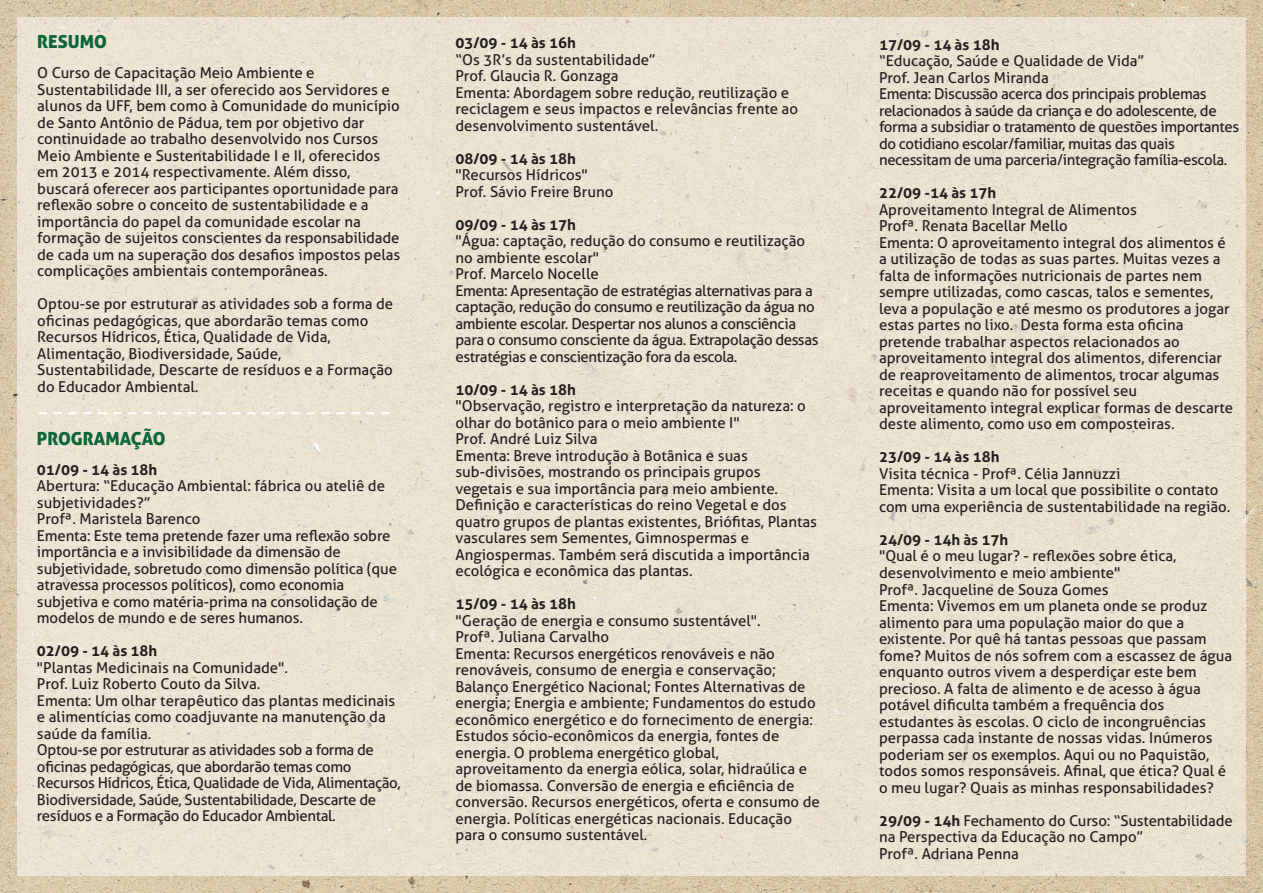
<style>
.page{position:relative;width:1263px;height:893px;background:#fff}
.page>*{position:absolute;margin:0;border:0;box-sizing:border-box;transform-origin:0 0}
.t1{font:18px "Aller Display";color:#0c6638}
.t2{font:15px/16.5px "Aller";color:#231f20}
.t3{font:15px/16.5px "Aller";letter-spacing:-.025em;color:#231f20}
.t4{font:700 15px "Aller";color:#231f20}
.s1{font-weight:700}
</style>
<div class="page">
<img style="left:0;top:0;width:1263px;height:893px">
<div style="left:17px;top:17px;width:1229px;height:859px;background:#ebe2d2"></div>
<svg style="left:39px;top:412px;width:355px;height:2px"></svg>
<p class="t1" style="left:37px;top:30px;width:71px">RESUMO</p>
<p class="t2" style="left:37px;top:65px;width:365px">O Curso de Capacitação Meio Ambiente e Sustentabilidade III, a ser oferecido aos Servidores e alunos da UFF, bem como à Comunidade do município de Santo Antônio de Pádua, tem por objetivo dar continuidade ao trabalho desenvolvido nos Cursos Meio Ambiente e Sustentabilidade I e II, oferecidos em 2013 e 2014 respectivamente. Além disso, buscará oferecer aos participantes oportunidade para reflexão sobre o conceito de sustentabilidade e a importância do papel da comunidade escolar na formação de sujeitos conscientes da responsabilidade de cada um na superação dos desafios impostos pelas complicações ambientais contemporâneas.</p>
<p class="t2" style="left:37px;top:296px;width:358px">Optou-se por estruturar as atividades sob a forma de oficinas pedagógicas, que abordarão temas como Recursos Hídricos, Ética, Qualidade de Vida, Alimentação, Biodiversidade, Saúde, Sustentabilidade, Descarte de resíduos e a Formação do Educador Ambiental.</p>
<p class="t1" style="left:37px;top:427px;width:130px">PROGRAMAÇÃO</p>
<p class="t4" style="left:37px;top:460px;width:122px">01/09 - 14 às 18h</p>
<p class="t2" style="left:37px;top:478px;width:361px">Abertura: “Educação Ambiental: fábrica ou ateliê de subjetividades?”<br>Profª. Maristela Barenco<br>Ementa: Este tema pretende fazer uma reflexão sobre importância e a invisibilidade da dimensão de subjetividade, sobretudo como dimensão política (que atravessa processos políticos), como economia subjetiva e como matéria-prima na consolidação de modelos de mundo e de seres humanos.</p>
<p class="t4" style="left:37px;top:642px;width:122px">02/09 - 14 às 18h</p>
<p class="t3" style="left:37px;top:659px;width:365px">"Plantas Medicinais na Comunidade".<br>Prof. Luiz Roberto Couto da Silva.<br>Ementa: Um olhar terapêutico das plantas medicinais e alimentícias como coadjuvante na manutenção da saúde da família.<br>Optou-se por estruturar as atividades sob a forma de oficinas pedagógicas, que abordarão temas como Recursos Hídricos, Ética, Qualidade de Vida, Alimentação, Biodiversidade, Saúde, Sustentabilidade, Descarte de resíduos e a Formação do Educador Ambiental.</p>
<p class="t4" style="left:455px;top:34px;width:122px">03/09 - 14 às 16h</p>
<p class="t2" style="left:455px;top:51px;width:344px">“Os 3R’s da sustentabilidade”<br>Prof. Glaucia R. Gonzaga<br>Ementa: Abordagem sobre redução, reutilização e reciclagem e seus impactos e relevâncias frente ao desenvolvimento sustentável.</p>
<p class="t4" style="left:455px;top:149px;width:122px">08/09 - 14 às 18h</p>
<p class="t2" style="left:455px;top:167px;width:159px">"Recursos Hídricos"<br>Prof. Sávio Freire Bruno</p>
<p class="t4" style="left:455px;top:215px;width:122px">09/09 - 14 às 17h</p>
<p class="t3" style="left:455px;top:233px;width:365px">"Água: captação, redução do consumo e reutilização no ambiente escolar"<br>Prof. Marcelo Nocelle<br>Ementa: Apresentação de estratégias alternativas para a captação, redução do consumo e reutilização da água no ambiente escolar. Despertar nos alunos a consciência para o consumo consciente da água. Extrapolação dessas estratégias e conscientização fora da escola.</p>
<p class="t4" style="left:455px;top:380px;width:122px">10/09 - 14 às 18h</p>
<p class="t2" style="left:455px;top:398px;width:363px">"Observação, registro e interpretação da natureza: o olhar do botânico para o meio ambiente I"<br>Prof. André Luiz Silva<br>Ementa: Breve introdução à Botânica e suas sub-divisões, mostrando os principais grupos vegetais e sua importância para meio ambiente.<br>Definição e características do reino Vegetal e dos quatro grupos de plantas existentes, Briófitas, Plantas vasculares sem Sementes, Gimnospermas e Angiospermas. Também será discutida a importância ecológica e econômica das plantas.</p>
<p class="t4" style="left:455px;top:595px;width:122px">15/09 - 14 às 18h</p>
<p class="t2" style="left:455px;top:612px;width:366px">"Geração de energia e consumo sustentável".<br>Profª. Juliana Carvalho<br>Ementa: Recursos energéticos renováveis e não renováveis, consumo de energia e conservação; Balanço Energético Nacional; Fontes Alternativas de energia; Energia e ambiente; Fundamentos do estudo econômico energético e do fornecimento de energia:<br>Estudos sócio-econômicos da energia, fontes de energia. O problema energético global, aproveitamento da energia eólica, solar, hidraúlica e de biomassa. Conversão de energia e eficiência de conversão. Recursos energéticos, oferta e consumo de energia. Políticas energéticas nacionais. Educação para o consumo sustentável.</p>
<p class="t4" style="left:879px;top:35px;width:122px">17/09 - 14 às 18h</p>
<p class="t3" style="left:879px;top:53px;width:362px">“Educação, Saúde e Qualidade de Vida”<br>Prof. Jean Carlos Miranda<br>Ementa: Discussão acerca dos principais problemas relacionados à saúde da criança e do adolescente, de forma a subsidiar o tratamento de questões importantes do cotidiano escolar/familiar, muitas das quais necessitam de uma parceria/integração família-escola.</p>
<p class="t4" style="left:879px;top:184px;width:119px">22/09 -14 às 17h</p>
<p class="t2" style="left:879px;top:201px;width:356px">Aproveitamento Integral de Alimentos<br>Profª. Renata Bacellar Mello<br>Ementa: O aproveitamento integral dos alimentos é a utilização de todas as suas partes. Muitas vezes a falta de informações nutricionais de partes nem sempre utilizadas, como cascas, talos e sementes, leva a população e até mesmo os produtores a jogar estas partes no lixo. Desta forma esta oficina pretende trabalhar aspectos relacionados ao aproveitamento integral dos alimentos, diferenciar de reaproveitamento de alimentos, trocar algumas receitas e quando não for possível seu aproveitamento integral explicar formas de descarte deste alimento, como uso em composteiras.</p>
<p class="t4" style="left:879px;top:448px;width:122px">23/09 - 14 às 18h</p>
<p class="t2" style="left:879px;top:465px;width:353px">Visita técnica - Profª. Célia Jannuzzi<br>Ementa: Visita a um local que possibilite o contato com uma experiência de sustentabilidade na região.</p>
<p class="t4" style="left:879px;top:530px;width:131px">24/09 - 14h às 17h</p>
<p class="t2" style="left:879px;top:548px;width:355px">"Qual é o meu lugar? - reflexões sobre ética, desenvolvimento e meio ambiente"<br>Profª. Jacqueline de Souza Gomes<br>Ementa: Vivemos em um planeta onde se produz alimento para uma população maior do que a existente. Por quê há tantas pessoas que passam fome? Muitos de nós sofrem com a escassez de água enquanto outros vivem a desperdiçar este bem precioso. A falta de alimento e de acesso à água potável dificulta também a frequência dos estudantes às escolas. O ciclo de incongruências perpassa cada instante de nossas vidas. Inúmeros poderiam ser os exemplos. Aqui ou no Paquistão, todos somos responsáveis. Afinal, que ética? Qual é o meu lugar? Quais as minhas responsabilidades?</p>
<p class="t2" style="left:879px;top:812px;width:355px"><span class="s1">29/09 - 14h</span> Fechamento do Curso: “Sustentabilidade na Perspectiva da Educação no Campo”<br>Profª. Adriana Penna</p>
</div>
